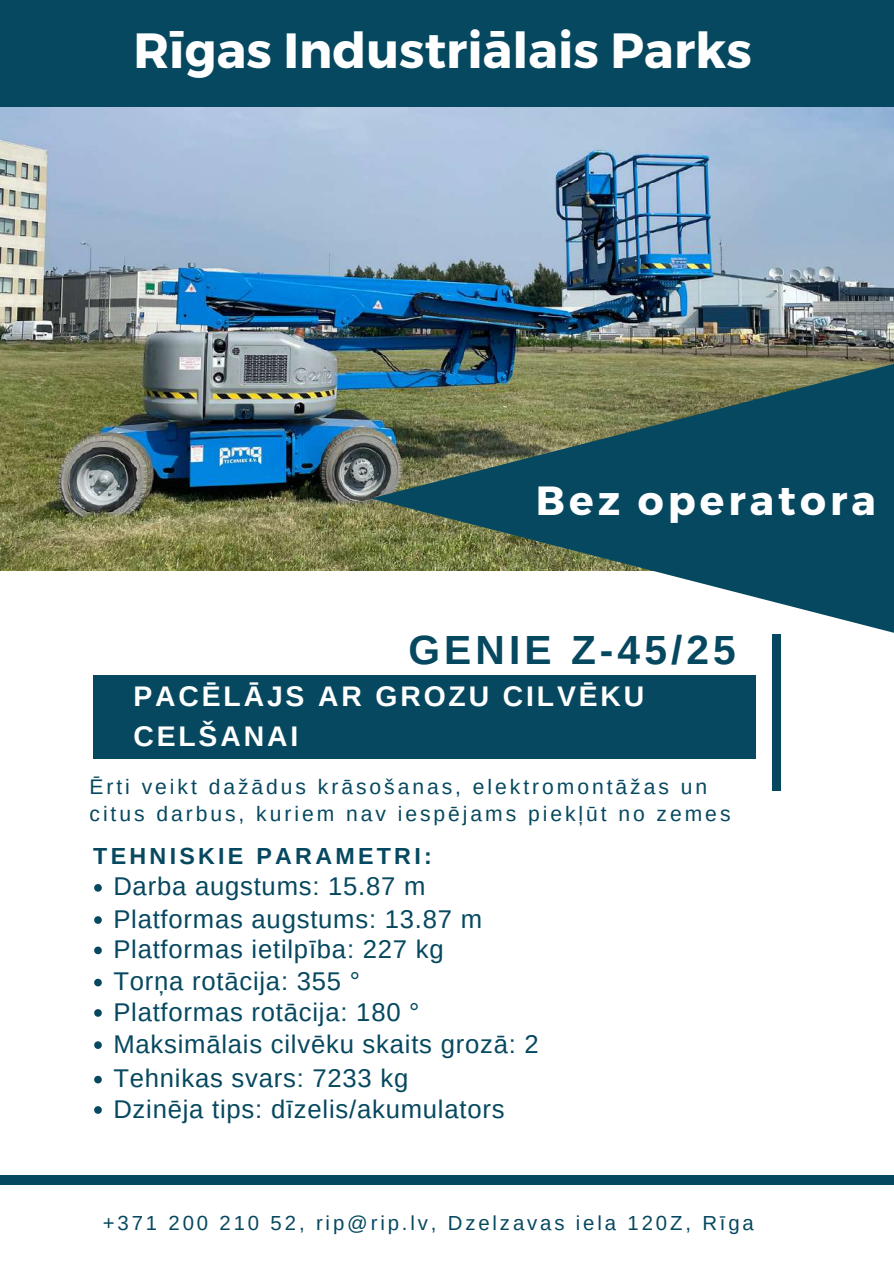
<style>
.page{position:relative;width:894px;height:1264px;background:#fff}
.page>*{position:absolute;margin:0;border:0;box-sizing:border-box;transform-origin:0 0}
.t1{font:700 49.35px "Montserrat";color:#fff}
.t2{font:700 40.65px "Arimo";letter-spacing:.1em;color:#06485f}
.t3{font:700 40.65px "Montserrat";letter-spacing:.1em;color:#fff}
.t4{font:700 28.35px/39.3px "Arimo";letter-spacing:.1em;color:#fff}
.t5{font:25.65px/31.5px "Arimo";letter-spacing:.03em;color:#06485f}
.t6{font:700 23.25px "Arimo";letter-spacing:.14em;color:#06485f}
.t7{font:21px/26.7px "Arimo";letter-spacing:.14em;color:#06485f}
.t8{font:20.4px "Arimo";letter-spacing:.14em;color:#06485f}
</style>
<div class="page">
<div style="left:0;top:1175px;width:893px;height:9px;background:#06485f"></div>
<div style="left:93px;top:675px;width:662px;height:83px;background:#06485f"></div>
<div style="left:772px;top:634px;width:8px;height:156px;background:#06485f"></div>
<img style="left:0;top:106px;width:893px;height:464px">
<div style="left:0;top:0;width:893px;height:106px;background:#06485f"></div>
<svg style="left:371px;top:362px;width:522px;height:271px;fill:#06485f"></svg>
<svg style="left:94px;top:884px;width:8px;height:7px"></svg>
<svg style="left:94px;top:916px;width:8px;height:7px"></svg>
<svg style="left:94px;top:946px;width:8px;height:8px"></svg>
<svg style="left:94px;top:978px;width:8px;height:8px"></svg>
<svg style="left:94px;top:1009px;width:8px;height:7px"></svg>
<svg style="left:94px;top:1041px;width:8px;height:7px"></svg>
<svg style="left:94px;top:1075px;width:8px;height:8px"></svg>
<svg style="left:94px;top:1106px;width:8px;height:7px"></svg>
<h1 class="t1" style="left:133px;top:18px;width:619px">Rīgas Industriālais Parks</h1>
<h2 class="t3" style="left:535px;top:474px;width:341px">Bez operatora</h2>
<h2 class="t2" style="left:408px;top:627px;width:328px">GENIE Z-45/25</h2>
<p class="t4" style="left:133px;top:677px;width:512px">PACĒLĀJS AR GROZU CILVĒKU<br>CELŠANAI</p>
<p class="t7" style="left:89px;top:773px;width:642px">Ērti veikt dažādus krāsošanas, elektromontāžas un citus darbus, kuriem nav iespējams piekļūt no zemes</p>
<p class="t6" style="left:93px;top:842px;width:340px">TEHNISKIE PARAMETRI:</p>
<p class="t5" style="left:113px;top:870px;width:370px;line-height:32.1px">Darba augstums: 15.87 m<br>Platformas augstums: 13.87 m</p>
<p class="t5" style="left:113px;top:933px;width:427px">Platformas ietilpība: 227 kg<br>Torņa rotācija: 355 °<br>Platformas rotācija: 180 °<br>Maksimālais cilvēku skaits grozā: 2</p>
<p class="t5" style="left:113px;top:1063px;width:392px;line-height:30.3px">Tehnikas svars: 7233 kg<br>Dzinēja tips: dīzelis/akumulators</p>
<p class="t8" style="left:103px;top:1210px;width:652px">+371 200 210 52, rip@rip.lv, Dzelzavas iela 120Z, Rīga</p>
</div>
